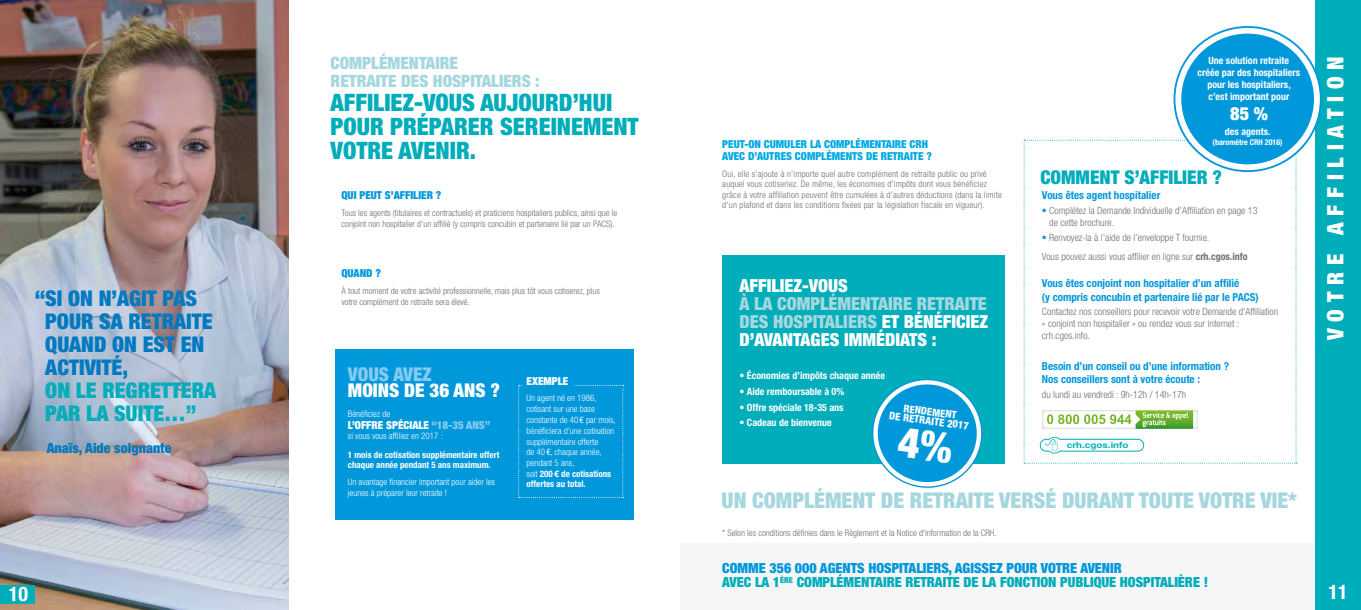
<style>
.page{position:relative;width:1361px;height:610px;background:#fff}
.page>*{position:absolute;margin:0;border:0;box-sizing:border-box;transform-origin:0 0}
.t1{font:900 condensed 24px/24px "Helvetica Neue LT Std";color:#00adba}
.t2{font:900 condensed 22.7px "Helvetica Neue LT Std";letter-spacing:.3em;color:#fff}
.t3{font:900 condensed 21.7px/22.9px "Helvetica Neue LT Std";color:#0079c1}
.t4{font:900 condensed 21.7px "Helvetica Neue LT Std";color:#a4d7de}
.t5{font:900 condensed 21.7px/22.9px "Helvetica Neue LT Std";color:#00adba}
.t6{font:700 condensed 20px "Helvetica Neue LT Std";color:#fff}
.t7{font:900 condensed 19px "Helvetica Neue LT Std";color:#00adba}
.t8{font:900 condensed 19px "Helvetica Neue LT Std";color:#fff}
.t9{font:900 condensed 19px "Helvetica Neue LT Std";color:#83caf0}
.t10{font:900 condensed 18.2px "Helvetica Neue LT Std";color:#fff}
.t11{font:900 condensed 18px/18px "Helvetica Neue LT Std";color:#a4d7de;text-align:justify}
.t12{font:900 condensed 18px "Helvetica Neue LT Std";color:#fff}
.t13{font:900 condensed 17px/18px "Helvetica Neue LT Std";color:#a4d7de}
.t14{font:900 condensed 14px/14px "Helvetica Neue LT Std";color:#00adba}
.t15{font:900 condensed 14px "Helvetica Neue LT Std";color:#0079c1}
.t16{font:700 condensed 11px/13.2px "Helvetica Neue LT Std";color:#0097db}
.t17{font:900 condensed 11px/12px "Helvetica Neue LT Std";color:#00aae4}
.t18{font:900 condensed 11px "Helvetica Neue LT Std";color:#fff}
.t19{font:900 condensed 11px "Helvetica Neue LT Std";color:#0097db}
.t20{font:800 condensed 10.5px/9px "Helvetica Neue LT Std";color:#fff;text-align:center}
.t21{font:300 condensed 10px/12px "Helvetica Neue LT Std";color:#706f6f}
.t22{font:700 condensed 10px/12px "Helvetica Neue LT Std";color:#fff;text-align:center}
.t23{font:300 condensed 9px/10.8px "Helvetica Neue LT Std";color:#706f6f}
.t24{font:300 condensed 9px/10.5px "Helvetica Neue LT Std";letter-spacing:.02em;color:#706f6f}
.t25{font:300 condensed 9px/10.7px "Helvetica Neue LT Std";color:#fff}
.t26{font:700 condensed 9px/10px "Helvetica Neue LT Std";color:#fff}
.t27{font:700 8.6px "Helvetica Neue LT Std";color:#00adba;scale:1.15 1}
.t28{font:700 condensed 8px "Helvetica Neue LT Std";color:#fff}
.s1{color:#83caf0}
.s2{font-weight:400}
.s3{font-weight:700}
.s4{font-weight:700;font-stretch:normal}
.s5{color:#0097db}
.s6{color:#fff}
</style>
<div class="page">
<img style="left:0;top:0;width:288px;height:609px">
<div style="left:335px;top:349px;width:299px;height:170px;background:#0097db"></div>
<div style="left:0;top:584px;width:34px;height:19px;background:#00adba"></div>
<svg style="left:518px;top:385px;width:106px;height:112px"></svg>
<div style="left:522px;top:377px;width:51px;height:11px;background:#0097db"></div>
<div style="left:680px;top:543px;width:681px;height:66px;background:#f6f6f6"></div>
<div style="left:1315px;top:0;width:46px;height:609px;background:#00adba"></div>
<div style="left:722px;top:255px;width:283px;height:208px;background:#00adba"></div>
<svg style="left:1174px;top:27px;width:146px;height:144px"></svg>
<div style="left:1181px;top:34px;width:133px;height:130px;background:#0097db;border-radius:50%"></div>
<svg style="left:1023px;top:140px;width:274px;height:323px"></svg>
<svg style="left:867px;top:379px;width:120px;height:109px"></svg>
<h3 class="t3" style="left:45px;top:287px;width:169px;text-indent:-11px">‘‘SI ON N’AGIT PAS<br>POUR SA RETRAITE<br>QUAND ON EST EN<br>ACTIVITÉ,</h3>
<h3 class="t5" style="left:45px;top:378px;width:172px">ON LE REGRETTERA<br>PAR LA SUITE…’’</h3>
<h3 class="t15" style="left:47px;top:439px;width:126px">Anaïs, Aide soignante</h3>
<h3 class="t6" style="left:9px;top:582px;width:21px">10</h3>
<h3 class="t13" style="left:330px;top:54px;width:211px">COMPLÉMENTAIRE<br>RETRAITE DES HOSPITALIERS :</h3>
<h1 class="t1" style="left:330px;top:90px;width:309px">AFFILIEZ-VOUS AUJOURD’HUI<br>POUR PRÉPARER SEREINEMENT<br>VOTRE AVENIR.</h1>
<p class="t19" style="left:341px;top:189px;width:101px">QUI PEUT S’AFFILIER ?</p>
<p class="t23" style="left:341px;top:207px;width:277px">Tous les agents (titulaires et contractuels) et praticiens hospitaliers publics, ainsi que le conjoint non hospitalier d’un affilié (y compris concubin et partenaire lié par un PACS).</p>
<p class="t19" style="left:341px;top:266px;width:41px">QUAND ?</p>
<p class="t23" style="left:341px;top:285px;width:260px">À tout moment de votre activité professionnelle, mais plus tôt vous cotiserez, plus votre complément de retraite sera élevé.</p>
<h3 class="t9" style="left:348px;top:362px;width:85px">VOUS AVEZ</h3>
<h3 class="t8" style="left:348px;top:378px;width:154px">MOINS DE 36 ANS ?</h3>
<p class="t25" style="left:348px;top:408px;width:44px">Bénéficiez de</p>
<p class="t25" style="left:348px;top:430px;width:96px">si vous vous affiliez en 2017 :</p>
<p class="t26" style="left:348px;top:449px;width:153px">1 mois de cotisation supplémentaire offert chaque année pendant 5 ans maximum.</p>
<p class="t25" style="left:348px;top:476px;width:149px">Un avantage financier important pour aider les jeunes à préparer leur retraite !</p>
<p class="t18" style="left:348px;top:418px;width:144px">L’OFFRE SPÉCIALE <span class="s1">‘‘18-35 ANS’’</span></p>
<p class="t18" style="left:526px;top:374px;width:43px">EXEMPLE</p>
<p class="t25" style="left:526px;top:392px;width:91px">Un agent né en 1986, cotisant sur une base constante de 40 <span class="s2">€</span> par mois, bénéficiera d’une cotisation supplémentaire offerte<br>de 40 <span class="s2">€</span>, chaque année, pendant 5 ans,<br>soit <span class="s3">200</span><span class="s4">€</span> <span class="s3">de cotisations offertes au total.</span></p>
<p class="t22" style="left:1197px;top:54px;width:104px">Une solution retraite créée par des hospitaliers pour les hospitaliers, c’est important pour</p>
<p class="t22" style="left:1225px;top:125px;width:47px">des agents.</p>
<p class="t28" style="left:1212px;top:137px;width:71px">(baromètre CRH 2016)</p>
<h3 class="t10" style="left:1230px;top:102px;width:39px">85 %</h3>
<p class="t17" style="left:722px;top:138px;width:211px">PEUT-ON CUMULER LA COMPLÉMENTAIRE CRH<br>AVEC D’AUTRES COMPLÉMENTS DE RETRAITE ?</p>
<p class="t24" style="left:722px;top:168px;width:281px">Oui, elle s’ajoute à n’importe quel autre complément de retraite public ou privé auquel vous cotiseriez. De même, les économies d’impôts dont vous bénéficiez grâce à votre affiliation peuvent être cumulées à d’autres déductions (dans la limite d'un plafond et dans les conditions fixées par la législation fiscale en vigueur).</p>
<h3 class="t7" style="left:1040px;top:165px;width:183px">COMMENT S’AFFILIER ?</h3>
<p class="t16" style="left:1042px;top:189px;width:120px">Vous êtes agent hospitalier</p>
<p class="t21" style="left:1049px;top:204px;width:210px;text-indent:-7px"><span class="s5">•</span> Complétez la Demande Individuelle d’Affiliation en page 13 de cette brochure.</p>
<p class="t21" style="left:1042px;top:228px;width:207px;line-height:18.9px"><span class="s5">•</span> Renvoyez-la à l’aide de l’enveloppe T fournie.<br>Vous pouvez aussi vous affilier en ligne sur <span class="s3">crh.cgos.info</span></p>
<p class="t16" style="left:1042px;top:276px;width:218px">Vous êtes conjoint non hospitalier d’un affilié<br>(y compris concubin et partenaire lié par le PACS)</p>
<p class="t21" style="left:1042px;top:306px;width:238px">Contactez nos conseillers pour recevoir votre Demande d’Affiliation « conjoint non hospitalier » ou rendez vous sur internet : crh.cgos.info.</p>
<p class="t16" style="left:1042px;top:359px;width:189px">Besoin d’un conseil ou d’une information ?<br>Nos conseillers sont à votre écoute :</p>
<p class="t21" style="left:1042px;top:388px;width:146px">du lundi au vendredi : 9h-12h / 14h-17h</p>
<h3 class="t12" style="left:739px;top:274px;width:110px">AFFILIEZ-VOUS</h3>
<h3 class="t11" style="left:739px;top:294px;width:250px">À LA COMPLÉMENTAIRE RETRAITE DES HOSPITALIERS <span class="s6">ET BÉNÉFICIEZ D’AVANTAGES IMMÉDIATS :</span></h3>
<p class="t22" style="left:739px;top:369px;width:147px">• Économies d’impôts chaque année</p>
<p class="t22" style="left:739px;top:385px;width:106px">• Aide remboursable à 0%</p>
<p class="t22" style="left:739px;top:401px;width:106px">• Offre spéciale 18-35 ans</p>
<p class="t22" style="left:739px;top:416px;width:94px">• Cadeau de bienvenue</p>
<p class="t20" style="left:891px;top:402px;width:82px;rotate:7deg">RENDEMENT<br>DE RETRAITE 2017</p>
<p class="t27" style="left:1067px;top:439px;width:55px">crh.cgos.info</p>
<h3 class="t4" style="left:721px;top:487px;width:577px">UN COMPLÉMENT DE RETRAITE VERSÉ DURANT TOUTE VOTRE VIE*</h3>
<p class="t23" style="left:722px;top:527px;width:276px">* Selon les conditions définies dans le Règlement et la Notice d'information de la CRH.</p>
<h3 class="t14" style="left:722px;top:561px;width:487px"><span class="s5">COMME 356 000 AGENTS HOSPITALIERS, AGISSEZ POUR VOTRE AVENIR<br></span>AVEC LA 1<sup>ÈRE</sup> COMPLÉMENTAIRE RETRAITE DE LA FONCTION PUBLIQUE HOSPITALIÈRE !</h3>
<h2 class="t2" style="left:1321px;top:340px;width:285px;rotate:-90deg">VOTRE AFFILIATION</h2>
<h3 class="t6" style="left:1328px;top:579px;width:21px">11</h3>
</div>
